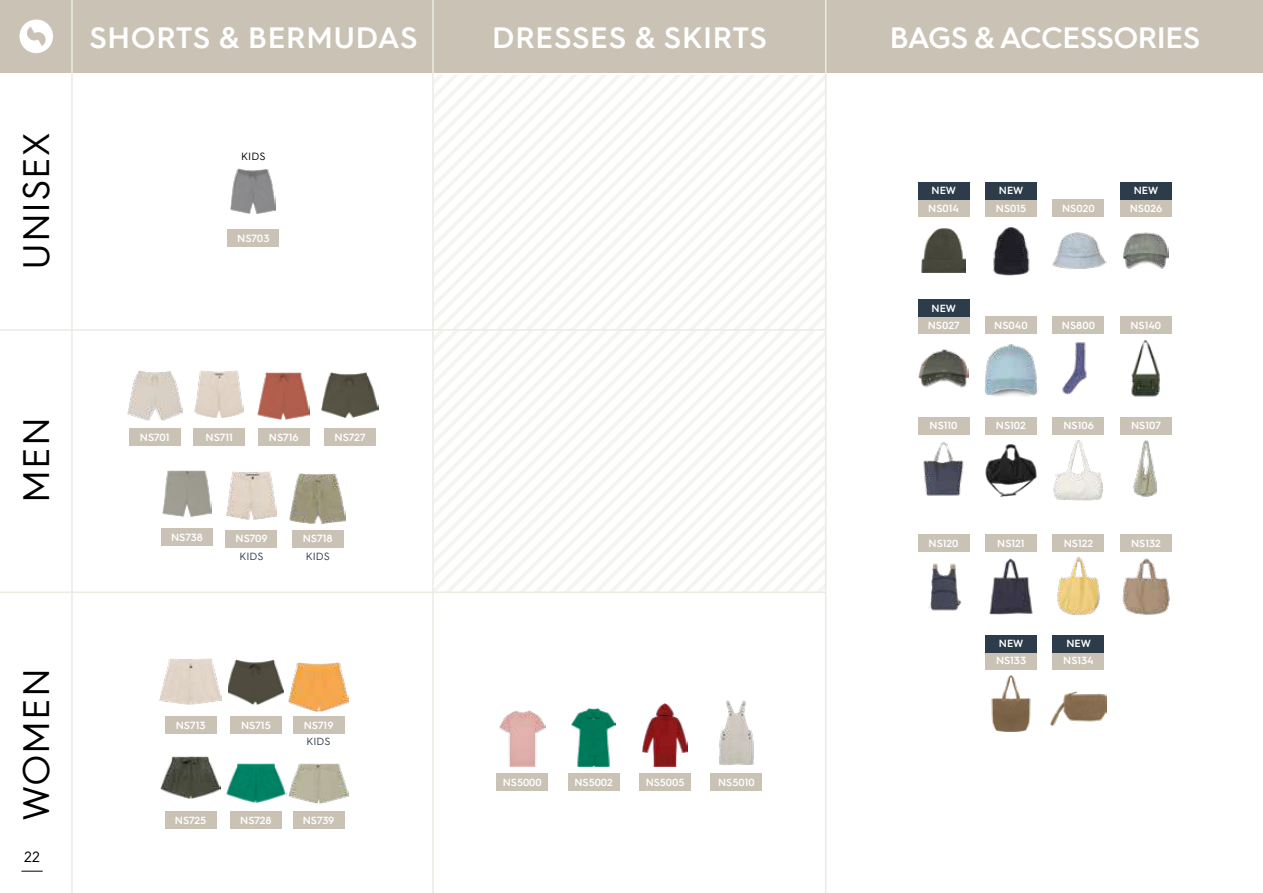
<style>
.page{position:relative;width:1263px;height:893px;background:#fff}
.page>*{position:absolute;margin:0;border:0;box-sizing:border-box;transform-origin:0 0}
.t1{font:37.5px "Hurme Geometric Sans 4";letter-spacing:.02em;color:#000}
.t2{font:600 30px "Hurme Geometric Sans 4";letter-spacing:.01em;color:#fff}
.t3{font:600 30px "Hurme Geometric Sans 4";letter-spacing:-.02em;color:#fff}
.t4{font:15px "Hurme Geometric Sans 4";color:#000}
.t5{font:600 10.65px "Hurme Geometric Sans 4";color:#fff}
.t6{font:10.65px "Hurme Geometric Sans 4";color:#000}
.t7{font:600 10.5px "Hurme Geometric Sans 4";color:#fff}
.t8{font:10.5px "Hurme Geometric Sans 4";color:#2e3c4a}
</style>
<div class="page">
<div style="left:0;top:0;width:1263px;height:72px;background:#c9c2b5"></div>
<svg style="left:434px;top:75px;width:391px;height:516px"></svg>
<hr style="left:432px;top:0;width:2px;height:893px;background:#eaebe2">
<hr style="left:825px;top:0;width:1px;height:893px;background:#eaebe2">
<img style="left:719px;top:700px;width:35px;height:65px">
<div style="left:711px;top:774px;width:51px;height:17px;background:#c9c2b5"></div>
<img style="left:500px;top:710px;width:45px;height:57px">
<div style="left:497px;top:774px;width:51px;height:17px;background:#c9c2b5"></div>
<img style="left:571px;top:708px;width:45px;height:59px">
<div style="left:568px;top:774px;width:51px;height:17px;background:#c9c2b5"></div>
<img style="left:642px;top:703px;width:46px;height:64px">
<div style="left:639px;top:774px;width:51px;height:17px;background:#c9c2b5"></div>
<img style="left:231px;top:168px;width:45px;height:45px">
<div style="left:227px;top:230px;width:52px;height:17px;background:#c9c2b5"></div>
<hr style="left:0;top:329px;width:825px;height:2px;background:#eaebe2">
<hr style="left:71px;top:0;width:2px;height:893px;background:#eaebe2">
<svg style="left:19px;top:20px;width:34px;height:33px"></svg>
<hr style="left:0;top:591px;width:826px;height:2px;background:#eaebe2">
<img style="left:226px;top:471px;width:50px;height:49px">
<div style="left:226px;top:530px;width:51px;height:17px;background:#c9c2b5"></div>
<img style="left:289px;top:474px;width:57px;height:50px">
<div style="left:292px;top:530px;width:51px;height:17px;background:#c9c2b5"></div>
<img style="left:162px;top:470px;width:50px;height:46px">
<div style="left:161px;top:528px;width:52px;height:17px;background:#c9c2b5"></div>
<img style="left:127px;top:371px;width:55px;height:49px">
<div style="left:129px;top:429px;width:52px;height:17px;background:#c9c2b5"></div>
<img style="left:322px;top:372px;width:56px;height:45px">
<div style="left:324px;top:429px;width:52px;height:17px;background:#c9c2b5"></div>
<img style="left:258px;top:372px;width:52px;height:47px">
<div style="left:258px;top:429px;width:51px;height:17px;background:#c9c2b5"></div>
<img style="left:195px;top:371px;width:49px;height:47px">
<div style="left:193px;top:429px;width:52px;height:17px;background:#c9c2b5"></div>
<img style="left:226px;top:763px;width:60px;height:40px">
<div style="left:230px;top:811px;width:51px;height:18px;background:#c9c2b5"></div>
<img style="left:160px;top:659px;width:61px;height:45px">
<div style="left:165px;top:717px;width:51px;height:17px;background:#c9c2b5"></div>
<img style="left:160px;top:757px;width:61px;height:42px">
<div style="left:165px;top:811px;width:51px;height:18px;background:#c9c2b5"></div>
<img style="left:289px;top:763px;width:59px;height:40px">
<div style="left:293px;top:811px;width:51px;height:18px;background:#c9c2b5"></div>
<img style="left:289px;top:663px;width:59px;height:48px">
<div style="left:293px;top:717px;width:51px;height:17px;background:#c9c2b5"></div>
<img style="left:228px;top:659px;width:56px;height:46px">
<div style="left:230px;top:717px;width:51px;height:17px;background:#c9c2b5"></div>
<img style="left:923px;top:442px;width:41px;height:54px">
<div style="left:918px;top:417px;width:51px;height:17px;background:#c9c2b5"></div>
<img style="left:1053px;top:440px;width:50px;height:61px">
<div style="left:1053px;top:417px;width:51px;height:17px;background:#c9c2b5"></div>
<img style="left:985px;top:444px;width:52px;height:53px">
<div style="left:985px;top:417px;width:51px;height:17px;background:#c9c2b5"></div>
<img style="left:1133px;top:440px;width:24px;height:57px">
<div style="left:1120px;top:417px;width:51px;height:17px;background:#c9c2b5"></div>
<img style="left:929px;top:563px;width:33px;height:48px">
<div style="left:918px;top:535px;width:51px;height:17px;background:#c9c2b5"></div>
<img style="left:989px;top:558px;width:44px;height:57px">
<div style="left:985px;top:535px;width:51px;height:17px;background:#c9c2b5"></div>
<img style="left:1122px;top:558px;width:48px;height:57px">
<div style="left:1120px;top:535px;width:51px;height:17px;background:#c9c2b5"></div>
<img style="left:1057px;top:557px;width:43px;height:59px">
<div style="left:1053px;top:535px;width:51px;height:17px;background:#c9c2b5"></div>
<img style="left:1052px;top:232px;width:54px;height:37px">
<div style="left:1053px;top:199px;width:51px;height:17px;background:#c9c2b5"></div>
<img style="left:922px;top:229px;width:43px;height:43px">
<div style="left:918px;top:199px;width:51px;height:17px;background:#c9c2b5"></div>
<div style="left:918px;top:182px;width:51px;height:17px;background:#2c3c4a"></div>
<img style="left:993px;top:227px;width:37px;height:48px">
<div style="left:985px;top:199px;width:51px;height:17px;background:#c9c2b5"></div>
<div style="left:985px;top:182px;width:51px;height:17px;background:#2c3c4a"></div>
<img style="left:1123px;top:232px;width:46px;height:37px">
<div style="left:1120px;top:199px;width:51px;height:17px;background:#c9c2b5"></div>
<div style="left:1120px;top:182px;width:51px;height:17px;background:#2c3c4a"></div>
<img style="left:984px;top:344px;width:55px;height:52px">
<div style="left:985px;top:317px;width:51px;height:17px;background:#c9c2b5"></div>
<img style="left:1062px;top:342px;width:25px;height:53px">
<div style="left:1053px;top:317px;width:51px;height:17px;background:#c9c2b5"></div>
<img style="left:1131px;top:340px;width:29px;height:57px">
<div style="left:1120px;top:317px;width:51px;height:17px;background:#c9c2b5"></div>
<img style="left:919px;top:349px;width:49px;height:39px">
<div style="left:918px;top:317px;width:51px;height:17px;background:#c9c2b5"></div>
<div style="left:918px;top:300px;width:51px;height:17px;background:#2c3c4a"></div>
<img style="left:991px;top:676px;width:40px;height:55px">
<div style="left:985px;top:652px;width:51px;height:17px;background:#c9c2b5"></div>
<div style="left:985px;top:635px;width:51px;height:17px;background:#2c3c4a"></div>
<img style="left:1051px;top:691px;width:55px;height:36px">
<div style="left:1053px;top:652px;width:51px;height:17px;background:#c9c2b5"></div>
<div style="left:1053px;top:635px;width:51px;height:17px;background:#2c3c4a"></div>
<svg style="left:21px;top:871px;width:22px;height:1px"></svg>
<h1 class="t1" style="left:10px;top:270px;width:141px;rotate:-90deg">UNISEX</h1>
<h1 class="t1" style="left:10px;top:502px;width:87px;rotate:-90deg">MEN</h1>
<h1 class="t1" style="left:10px;top:821px;width:154px;rotate:-90deg">WOMEN</h1>
<h3 class="t4" style="left:24px;top:846px;width:17px">22</h3>
<h2 class="t2" style="left:89px;top:17px;width:330px">SHORTS &amp; BERMUDAS</h2>
<h2 class="t2" style="left:492px;top:17px;width:276px">DRESSES &amp; SKIRTS</h2>
<h2 class="t3" style="left:890px;top:17px;width:312px">BAGS &amp; ACCESSORIES</h2>
<p class="t6" style="left:241px;top:149px;width:26px">KIDS</p>
<p class="t5" style="left:237px;top:231px;width:34px">NS703</p>
<p class="t5" style="left:140px;top:430px;width:31px">NS701</p>
<p class="t5" style="left:206px;top:430px;width:29px">NS711</p>
<p class="t5" style="left:269px;top:430px;width:31px">NS716</p>
<p class="t5" style="left:335px;top:430px;width:33px">NS727</p>
<p class="t5" style="left:171px;top:529px;width:33px">NS738</p>
<p class="t5" style="left:303px;top:531px;width:31px">NS718</p>
<p class="t5" style="left:235px;top:531px;width:34px">NS709</p>
<p class="t8" style="left:239px;top:549px;width:26px">KIDS</p>
<p class="t8" style="left:306px;top:549px;width:26px">KIDS</p>
<p class="t7" style="left:176px;top:718px;width:31px">NS713</p>
<p class="t7" style="left:241px;top:718px;width:31px">NS715</p>
<p class="t7" style="left:304px;top:718px;width:31px">NS719</p>
<p class="t8" style="left:307px;top:733px;width:25px">KIDS</p>
<p class="t7" style="left:175px;top:813px;width:33px">NS725</p>
<p class="t7" style="left:303px;top:813px;width:33px">NS739</p>
<p class="t7" style="left:240px;top:813px;width:33px">NS728</p>
<p class="t7" style="left:503px;top:775px;width:41px">NS5000</p>
<p class="t7" style="left:574px;top:775px;width:40px">NS5002</p>
<p class="t7" style="left:646px;top:775px;width:40px">NS5005</p>
<p class="t7" style="left:718px;top:775px;width:38px">NS5010</p>
<p class="t7" style="left:931px;top:183px;width:26px">NEW</p>
<p class="t7" style="left:999px;top:183px;width:26px">NEW</p>
<p class="t7" style="left:1134px;top:183px;width:26px">NEW</p>
<p class="t7" style="left:928px;top:201px;width:32px">NS014</p>
<p class="t7" style="left:1062px;top:201px;width:34px">NS020</p>
<p class="t7" style="left:996px;top:201px;width:32px">NS015</p>
<p class="t7" style="left:1130px;top:201px;width:34px">NS026</p>
<p class="t7" style="left:931px;top:301px;width:26px">NEW</p>
<p class="t7" style="left:928px;top:318px;width:34px">NS027</p>
<p class="t7" style="left:994px;top:318px;width:35px">NS040</p>
<p class="t7" style="left:1062px;top:318px;width:34px">NS800</p>
<p class="t7" style="left:1130px;top:318px;width:32px">NS140</p>
<p class="t7" style="left:929px;top:418px;width:29px">NS110</p>
<p class="t7" style="left:996px;top:418px;width:31px">NS102</p>
<p class="t7" style="left:1063px;top:418px;width:32px">NS106</p>
<p class="t7" style="left:1131px;top:418px;width:32px">NS107</p>
<p class="t7" style="left:928px;top:536px;width:31px">NS120</p>
<p class="t7" style="left:997px;top:536px;width:29px">NS121</p>
<p class="t7" style="left:1064px;top:536px;width:31px">NS122</p>
<p class="t7" style="left:1131px;top:536px;width:31px">NS132</p>
<p class="t7" style="left:999px;top:636px;width:26px">NEW</p>
<p class="t7" style="left:996px;top:653px;width:32px">NS133</p>
<p class="t7" style="left:1066px;top:636px;width:26px">NEW</p>
<p class="t7" style="left:1063px;top:653px;width:32px">NS134</p>
</div>
